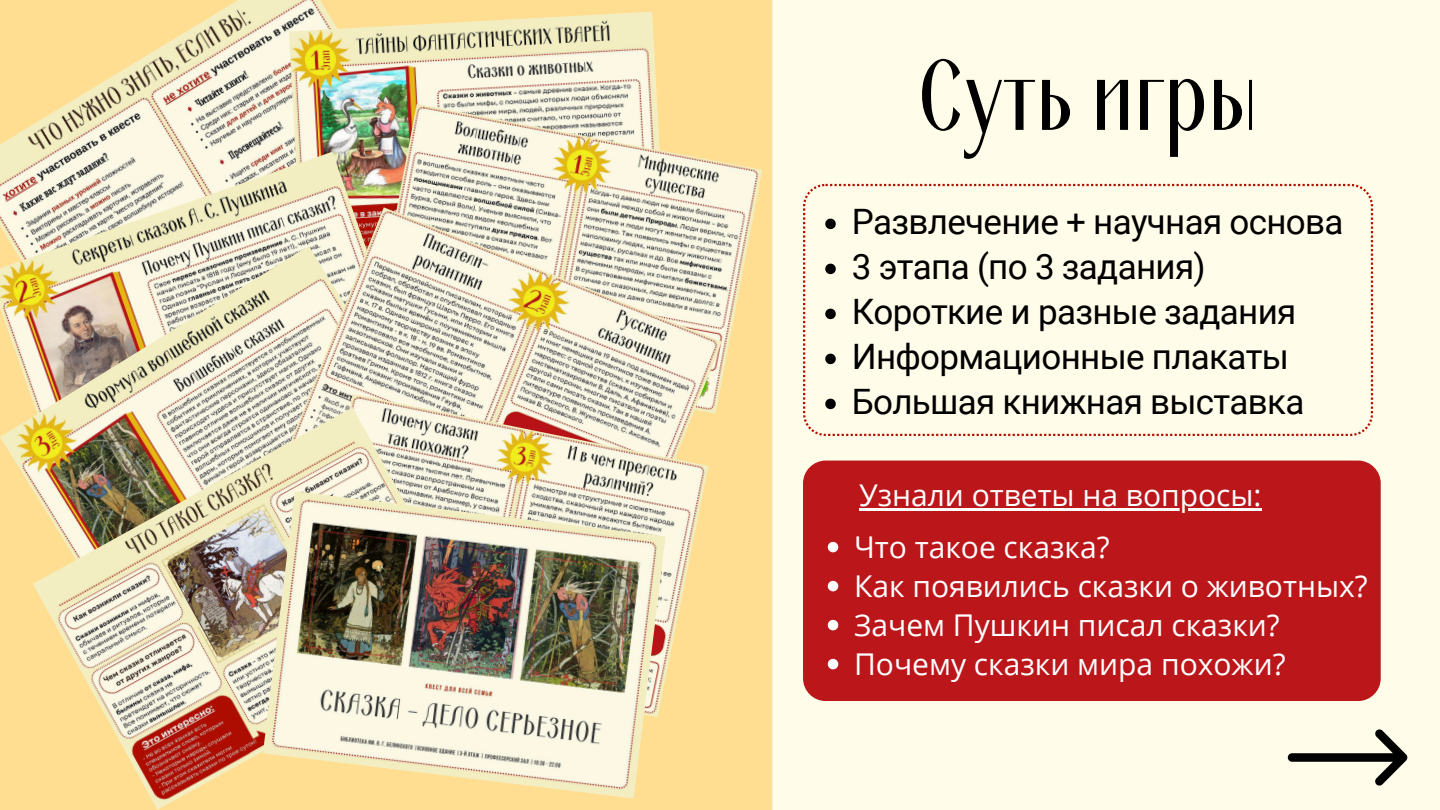
<style>
.page{position:relative;width:1440px;height:810px;background:#fffce9}
.page>*{position:absolute;margin:0;border:0;box-sizing:border-box;transform-origin:0 0}
.t1{font:100px "Ardeco CE";color:#000}
.t2{font:35px "Roboto";letter-spacing:-.02em;color:#000}
.t3{font:30px "Open Sans";color:#fff}
</style>
<div class="page">
<div style="left:0;top:0;width:773px;height:810px;background:#ffdd91"></div>
<svg style="left:1288px;top:729px;width:120px;height:57px"></svg>
<svg style="left:803px;top:184px;width:570px;height:252px"></svg>
<img style="left:0;top:0;width:442px;height:152px">
<img style="left:289px;top:12px;width:377px;height:140px">
<img style="left:0;top:152px;width:370px;height:94px">
<img style="left:0;top:246px;width:289px;height:409px">
<div style="left:803px;top:461px;width:578px;height:240px;background:#bb171b;border-radius:23px"></div>
<hr style="left:859px;top:508px;width:403px;height:3px;background:#fff">
<svg style="left:828px;top:542px;width:10px;height:10px"></svg>
<svg style="left:828px;top:581px;width:10px;height:10px"></svg>
<svg style="left:828px;top:620px;width:10px;height:10px"></svg>
<svg style="left:828px;top:659px;width:10px;height:10px"></svg>
<img style="left:370px;top:104px;width:392px;height:310px">
<img style="left:289px;top:207px;width:433px;height:374px">
<img style="left:302px;top:394px;width:407px;height:323px">
<img style="left:33px;top:407px;width:444px;height:403px">
<img style="left:263px;top:491px;width:403px;height:308px">
<svg style="left:825px;top:219px;width:11px;height:10px"></svg>
<svg style="left:825px;top:264px;width:11px;height:10px"></svg>
<svg style="left:825px;top:309px;width:11px;height:10px"></svg>
<svg style="left:825px;top:354px;width:11px;height:10px"></svg>
<svg style="left:825px;top:399px;width:11px;height:10px"></svg>
<p class="t1" style="left:918px;top:40px;width:341px">Суть игры</p>
<p class="t2" style="left:852px;top:202px;width:493px">Развлечение + научная основа</p>
<p class="t2" style="left:852px;top:247px;width:355px">3 этапа (по 3 задания)</p>
<p class="t2" style="left:852px;top:292px;width:446px">Короткие и разные задания</p>
<p class="t2" style="left:852px;top:337px;width:439px">Информационные плакаты</p>
<p class="t2" style="left:852px;top:382px;width:454px">Большая книжная выставка</p>
<p class="t3" style="left:859px;top:474px;width:404px">Узнали ответы на вопросы:</p>
<p class="t3" style="left:854px;top:526px;width:257px">Что такое сказка?</p>
<p class="t3" style="left:854px;top:565px;width:515px">Как появились сказки о животных?</p>
<p class="t3" style="left:854px;top:604px;width:427px">Зачем Пушкин писал сказки?</p>
<p class="t3" style="left:854px;top:643px;width:433px">Почему сказки мира похожи?</p>
</div>
